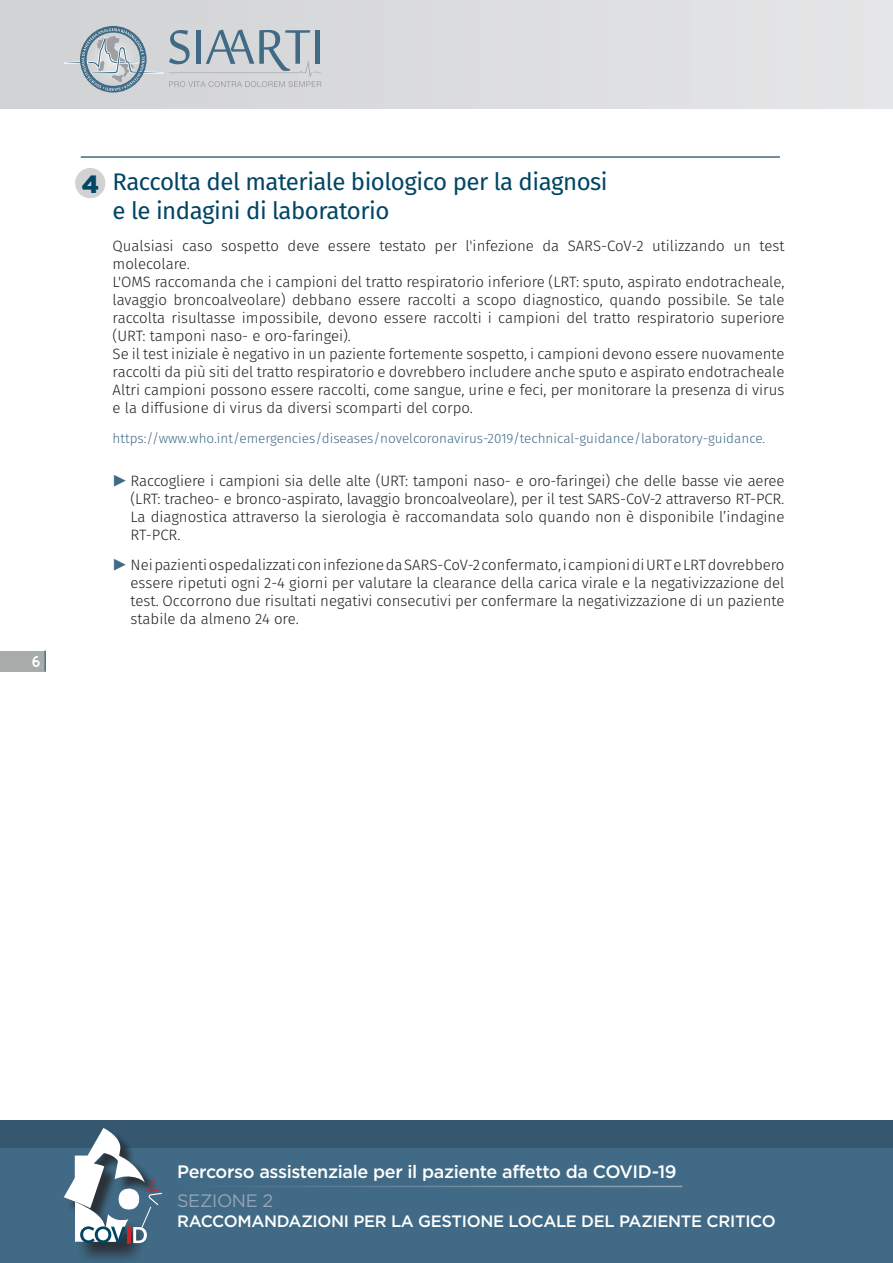
<style>
.page{position:relative;width:893px;height:1263px;background:#fff}
.page>*{position:absolute;margin:0;border:0;box-sizing:border-box;transform-origin:0 0}
.t1{font:900 24.9px "Gotham";color:#004564}
.t2{font:24px/28.8px "Fira Sans";letter-spacing:-.02em;color:#004564}
.t3{font:500 18px "Gotham";letter-spacing:-.02em;color:#fff}
.t4{font:18px "Gotham";letter-spacing:-.02em;color:#97a4b5}
.t5{font:500 16.5px "Gotham";letter-spacing:-.02em;color:#fff}
.t6{font:300 15px/18px "Fira Sans";color:#231f20;text-align:justify}
.t7{font:15px "ADAM.CGPRO";color:#fff}
.t8{font:300 13.5px "Fira Sans";color:#406a85}
.s1{color:#406a85}
</style>
<div class="page">
<div style="left:0;top:0;width:893px;height:108px;background:#dddedf"></div>
<div style="left:0;top:1121px;width:893px;height:142px;background:linear-gradient(to bottom,#395f78,#436f8b)"></div>
<div style="left:0;top:651px;width:45px;height:20px;background:#a7aba9"></div>
<hr style="left:44px;top:651px;width:2px;height:20px;background:#4e7286">
<div style="left:76px;top:1204px;width:74px;height:59px;background:#231f20;opacity:.75"></div>
<svg style="left:64px;top:1128px;width:99px;height:115px"></svg>
<svg style="left:64px;top:26px;width:257px;height:67px"></svg>
<hr style="left:172px;top:1186px;width:510px;height:1px;background:#97a4b5">
<div style="left:75px;top:168px;width:30px;height:30px;background:#d1d2d4;border-radius:50%"></div>
<hr style="left:81px;top:156px;width:699px;height:2px;background:#406a85">
<p class="t7" style="left:32px;top:652px;width:10px">6</p>
<h1 class="t1" style="left:82px;top:167px;width:19px">4</h1>
<h2 class="t2" style="left:113px;top:167px;width:497px">Raccolta del materiale biologico per la diagnosi e le indagini di laboratorio</h2>
<p class="t6" style="left:113px;top:236px;width:673px;text-align:left">Qualsiasi caso sospetto deve essere testato per l'infezione da SARS-CoV-2 utilizzando un test molecolare.<br>L'OMS raccomanda che i campioni del tratto respiratorio inferiore (LRT: sputo, aspirato endotracheale, lavaggio broncoalveolare) debbano essere raccolti a scopo diagnostico, quando possibile. Se tale raccolta risultasse impossibile, devono essere raccolti i campioni del tratto respiratorio superiore (URT: tamponi naso- e oro-faringei).<br>Se il test iniziale è negativo in un paziente fortemente sospetto, i campioni devono essere nuovamente raccolti da più siti del tratto respiratorio e dovrebbero includere anche sputo e aspirato endotracheale Altri campioni possono essere raccolti, come sangue, urine e feci, per monitorare la presenza di virus e la diffusione di virus da diversi scomparti del corpo.</p>
<p class="t8" style="left:113px;top:428px;width:654px">https://www.who.int/emergencies/diseases/novelcoronavirus-2019/technical-guidance/laboratory-guidance.</p>
<p class="t6" style="left:131px;top:472px;width:655px;text-indent:-18px"><span class="s1">▶</span> Raccogliere i campioni sia delle alte (URT: tamponi naso- e oro-faringei) che delle basse vie aeree (LRT: tracheo- e bronco-aspirato, lavaggio broncoalveolare), per il test SARS-CoV-2 attraverso RT-PCR.<br>La diagnostica attraverso la sierologia è raccomandata solo quando non è disponibile l’indagine RT-PCR.</p>
<p class="t6" style="left:131px;top:556px;width:655px;text-indent:-18px"><span class="s1">▶</span> Nei pazienti ospedalizzati con infezione da SARS-CoV-2 confermato, i campioni di URT e LRT dovrebbero essere ripetuti ogni 2-4 giorni per valutare la clearance della carica virale e la negativizzazione del test. Occorrono due risultati negativi consecutivi per confermare la negativizzazione di un paziente stabile da almeno 24 ore.</p>
<p class="t3" style="left:177px;top:1159px;width:501px">Percorso assistenziale per il paziente affetto da COVID-19</p>
<p class="t4" style="left:177px;top:1189px;width:98px">SEZIONE 2</p>
<p class="t5" style="left:177px;top:1210px;width:600px">RACCOMANDAZIONI PER LA GESTIONE LOCALE DEL PAZIENTE CRITICO</p>
</div>
